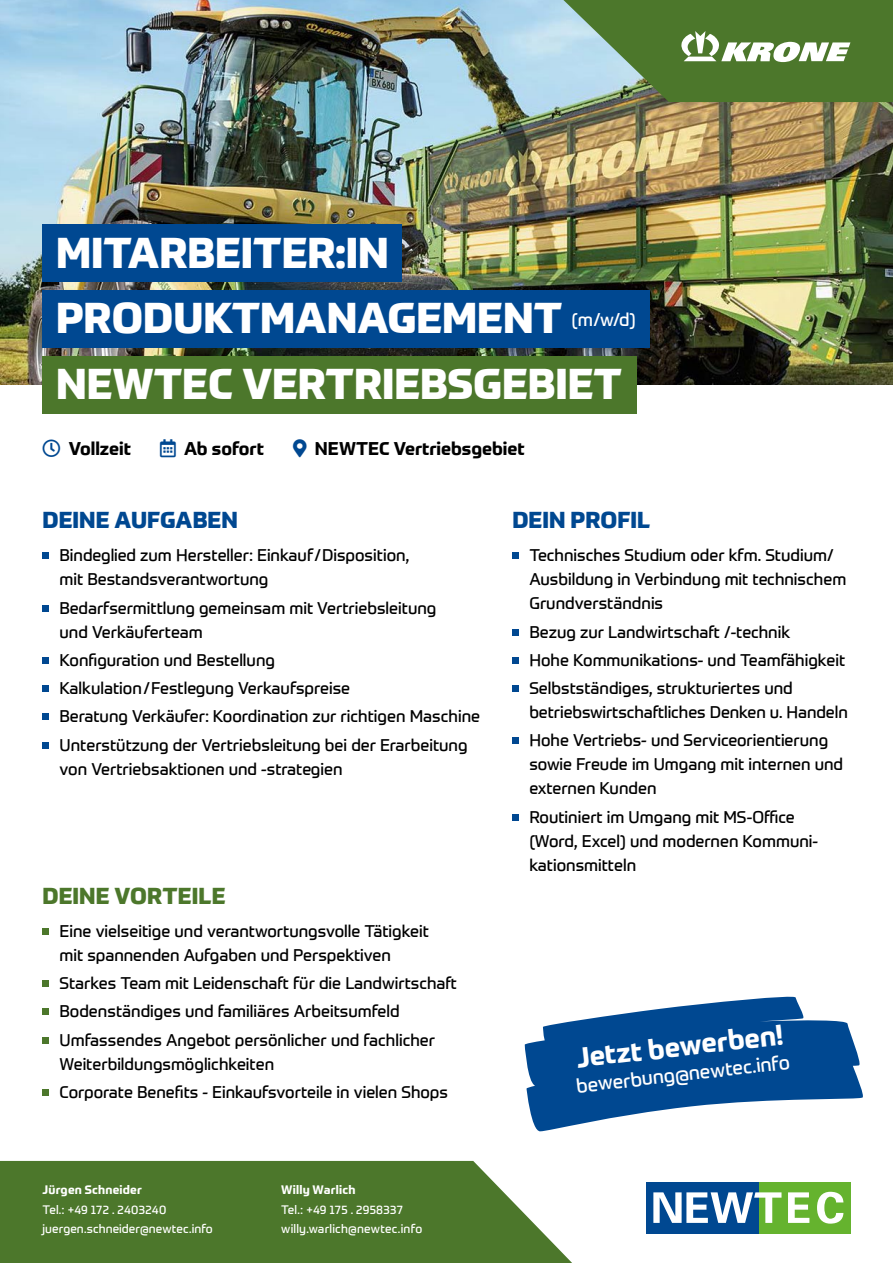
<style>
.page{position:relative;width:893px;height:1263px;background:#fff}
.page>*{position:absolute;margin:0;border:0;box-sizing:border-box;transform-origin:0 0}
.t1{font:800 42px/65.6px "Prometo";color:#fff}
.t2{font:700 27.75px "Prometo";color:#fff}
.t3{font:800 22.5px "Prometo";letter-spacing:.005em;color:#004891}
.t4{font:800 22.5px "Prometo";letter-spacing:.005em;color:#4c772b}
.t5{font:19.35px "Prometo";color:#fff}
.t6{font:700 18px "Prometo";color:#000}
.t7{font:18px "Prometo";color:#fff}
.t8{font:16.5px/28.2px "Prometo";color:#000}
.t9{font:12px/19.5px "Prometo";letter-spacing:.015em;color:#fff}
.t10{font:700 12px "Prometo";letter-spacing:.015em;color:#fff}
.s1{color:#004891}
</style>
<div class="page">
<img style="left:0;top:0;width:893px;height:385px">
<svg style="left:563px;top:0;width:330px;height:102px;background:#688e55"></svg>
<div style="left:759px;top:1182px;width:91px;height:51px;background:#65b32e"></div>
<div style="left:646px;top:1182px;width:113px;height:51px;background:#004891"></div>
<svg style="left:653px;top:1192px;width:128px;height:31px"></svg>
<svg style="left:817px;top:1192px;width:26px;height:31px"></svg>
<svg style="left:788px;top:1192px;width:21px;height:31px"></svg>
<div style="left:43px;top:290px;width:607px;height:57px;background:#004891"></div>
<div style="left:43px;top:356px;width:594px;height:57px;background:#4c772b"></div>
<div style="left:43px;top:224px;width:359px;height:57px;background:#004891"></div>
<svg style="left:43px;top:553px;width:6px;height:6px"></svg>
<svg style="left:43px;top:605px;width:6px;height:6px"></svg>
<div style="left:43px;top:657px;width:6px;height:7px;background:#004891"></div>
<div style="left:43px;top:685px;width:6px;height:7px;background:#004891"></div>
<svg style="left:43px;top:714px;width:6px;height:6px"></svg>
<svg style="left:43px;top:742px;width:6px;height:6px"></svg>
<div style="left:512px;top:553px;width:7px;height:6px;background:#004891"></div>
<div style="left:512px;top:629px;width:7px;height:6px;background:#004891"></div>
<div style="left:512px;top:657px;width:7px;height:7px;background:#004891"></div>
<div style="left:512px;top:685px;width:7px;height:7px;background:#004891"></div>
<div style="left:512px;top:738px;width:7px;height:6px;background:#004891"></div>
<div style="left:512px;top:814px;width:7px;height:6px;background:#004891"></div>
<svg style="left:525px;top:996px;width:338px;height:135px;fill:#004891"></svg>
<svg style="left:0;top:1161px;width:572px;height:102px;background:#5b823d"></svg>
<div style="left:43px;top:928px;width:6px;height:7px;background:#4c772b"></div>
<div style="left:43px;top:980px;width:6px;height:7px;background:#4c772b"></div>
<svg style="left:43px;top:1009px;width:6px;height:6px"></svg>
<svg style="left:43px;top:1037px;width:6px;height:6px"></svg>
<div style="left:43px;top:1089px;width:6px;height:7px;background:#4c772b"></div>
<h1 class="t1" style="left:56px;top:220px;width:508px">MITARBEITER:IN<br>PRODUKTMANAGEMENT</h1>
<p class="t7" style="left:572px;top:308px;width:66px">(m/w/d)</p>
<h1 class="t1" style="left:56px;top:351px;width:567px">NEWTEC VERTRIEBSGEBIET</h1>
<p class="t6" style="left:43px;top:437px;width:90px"><span class="s1">●□</span> Vollzeit</p>
<p class="t6" style="left:160px;top:437px;width:105px"><span class="s1">●■●▼</span> Ab sofort</p>
<p class="t6" style="left:315px;top:437px;width:211px">NEWTEC Vertriebsgebiet</p>
<h3 class="t3" style="left:43px;top:506px;width:197px">DEINE AUFGABEN</h3>
<p class="t8" style="left:60px;top:543px;width:351px;line-height:24px">Bindeglied zum Hersteller: Einkauf/Disposition, mit Bestandsverantwortung</p>
<p class="t8" style="left:60px;top:596px;width:378px;line-height:24px">Bedarfsermittlung gemeinsam mit Vertriebsleitung und Verkäuferteam</p>
<p class="t8" style="left:60px;top:646px;width:422px">Konfiguration und Bestellung<br>Kalkulation/Festlegung Verkaufspreise<br>Beratung Verkäufer: Koordination zur richtigen Maschine Unterstützung der Vertriebsleitung bei der Erarbeitung</p>
<p class="t8" style="left:60px;top:754px;width:284px">von Vertriebsaktionen und -strategien</p>
<h3 class="t4" style="left:43px;top:881px;width:184px">DEINE VORTEILE</h3>
<p class="t8" style="left:60px;top:919px;width:371px;line-height:24px">Eine vielseitige und verantwortungsvolle Tätigkeit mit spannenden Aufgaben und Perspektiven</p>
<p class="t8" style="left:60px;top:969px;width:399px">Starkes Team mit Leidenschaft für die Landwirtschaft<br>Bodenständiges und familiäres Arbeitsumfeld<br>Umfassendes Angebot persönlicher und fachlicher</p>
<p class="t8" style="left:60px;top:1049px;width:390px">Weiterbildungsmöglichkeiten<br>Corporate Benefits - Einkaufsvorteile in vielen Shops</p>
<p class="t10" style="left:43px;top:1182px;width:101px">Jürgen Schneider</p>
<p class="t9" style="left:43px;top:1199px;width:172px">Tel.: +49 172 . 2403240 juergen.schneider@newtec.info</p>
<p class="t10" style="left:281px;top:1182px;width:76px">Willy Warlich</p>
<p class="t9" style="left:281px;top:1199px;width:143px">Tel.: +49 175 . 2958337 willy.warlich@newtec.info</p>
<h3 class="t3" style="left:512px;top:506px;width:139px">DEIN PROFIL</h3>
<p class="t8" style="left:529px;top:543px;width:318px;line-height:24px">Technisches Studium oder kfm. Studium/<br>Ausbildung in Verbindung mit technischem<br>Grundverständnis</p>
<p class="t8" style="left:529px;top:617px;width:317px">Bezug zur Landwirtschaft /-technik<br>Hohe Kommunikations- und Teamfähigkeit<br>Selbstständiges, strukturiertes und</p>
<p class="t8" style="left:529px;top:698px;width:320px">betriebswirtschaftliches Denken u. Handeln<br>Hohe Vertriebs- und Serviceorientierung</p>
<p class="t8" style="left:529px;top:752px;width:315px;line-height:24px">sowie Freude im Umgang mit internen und externen Kunden</p>
<p class="t8" style="left:529px;top:805px;width:290px;line-height:24px">Routiniert im Umgang mit MS-Office (Word, Excel) und modernen Kommuni&shy;kationsmitteln</p>
<h2 class="t2" style="left:575px;top:1041px;width:209px;rotate:-7deg">Jetzt bewerben!</h2>
<p class="t5" style="left:575px;top:1073px;width:216px;rotate:-6deg">bewerbung@newtec.info</p>
</div>
